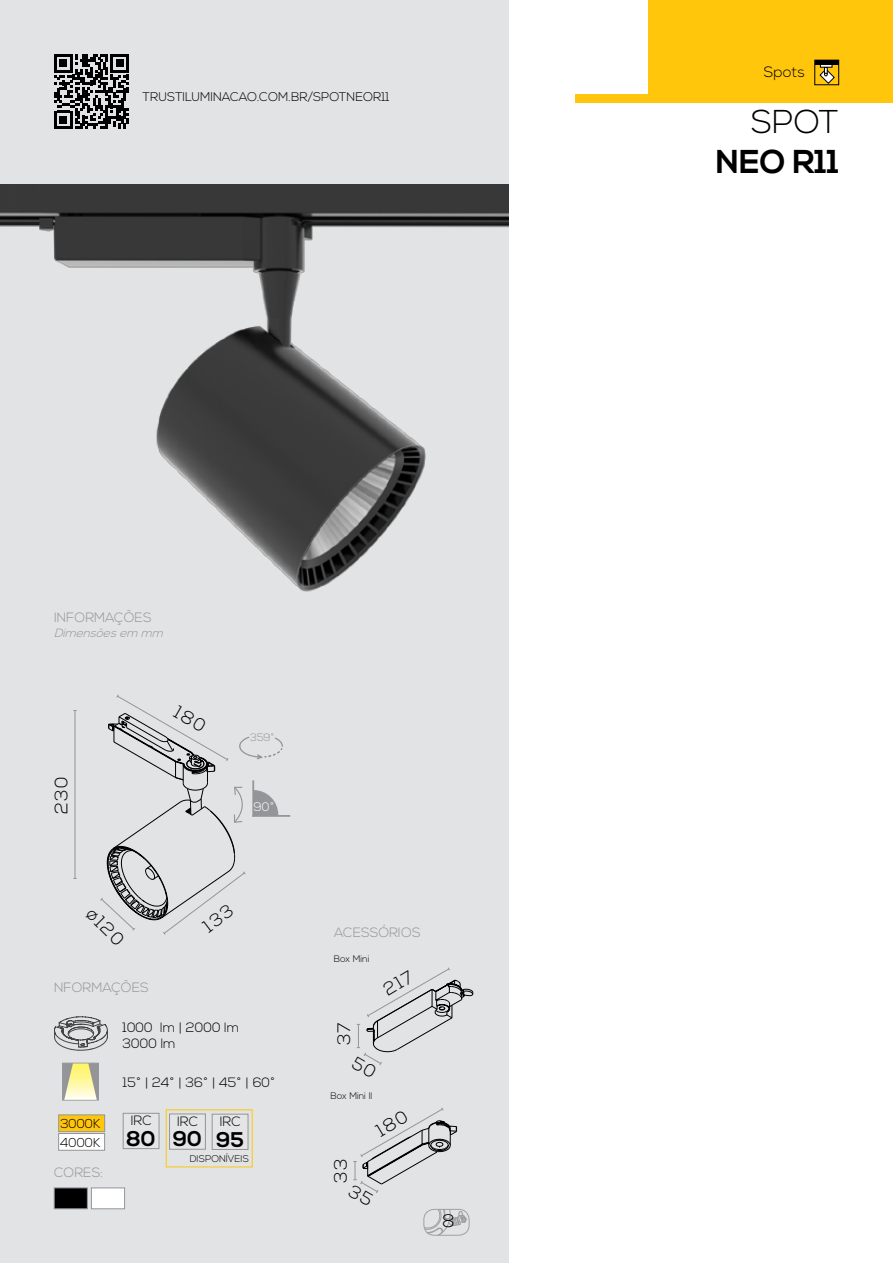
<style>
.page{position:relative;width:893px;height:1263px;background:#fff}
.page>*{position:absolute;margin:0;border:0;box-sizing:border-box;transform-origin:0 0}
.t1{font:700 33px "Nexa";color:#000}
.t2{font:300 33px "Nexa";color:#000}
.t3{font:700 21.3px "Nexa";color:#000}
.t4{font:300 18px "Nexa";letter-spacing:.09em;color:#000}
.t5{font:300 15px "Nexa";color:#000}
.t6{font:300 13.5px/16.2px "Nexa";color:#000}
.t7{font:300 13.5px "Nexa";color:#939598}
.t8{font:300 12.9px/18.6px "Nexa";color:#000}
.t9{font:300 12.6px "Nexa";color:#000}
.t10{font:300 12.3px "Nexa";color:#fff}
.t11{font:italic 300 12px "Nexa";color:#939598}
.t12{font:300 10.65px "Nexa";color:#939598}
.t13{font:300 9.75px "Nexa";color:#000}
.t14{font:300 9.45px "Nexa";color:#000}
</style>
<div class="page">
<div style="left:0;top:0;width:508px;height:1263px;background:#e2e3e4"></div>
<div style="left:423px;top:1209px;width:46px;height:26px;border:1px solid #000;border-radius:10px"></div>
<img style="left:0;top:185px;width:508px;height:407px">
<div style="left:648px;top:0;width:245px;height:102px;background:#ffc60b"></div>
<div style="left:576px;top:94px;width:126px;height:8px;background:#ffc60b"></div>
<div style="left:169px;top:1113px;width:37px;height:37px;background:#e4e5e6;border:1px solid #939598"></div>
<div style="left:212px;top:1114px;width:36px;height:36px;background:#e4e5e6;border:1px solid #939598"></div>
<svg style="left:54px;top:1016px;width:54px;height:34px"></svg>
<div style="left:62px;top:1063px;width:37px;height:37px;background:#939598"></div>
<svg style="left:64px;top:1063px;width:33px;height:37px"></svg>
<div style="left:123px;top:1113px;width:36px;height:36px;background:#e4e5e6;border:1px solid #939598"></div>
<div style="left:54px;top:1188px;width:34px;height:21px;background:#000;border:1px solid #939598"></div>
<div style="left:91px;top:1188px;width:34px;height:21px;background:#fff;border:1px solid #939598"></div>
<svg style="left:54px;top:54px;width:75px;height:75px"></svg>
<div style="left:59px;top:1115px;width:46px;height:17px;background:#ffc60b;border:1px solid #939598"></div>
<div style="left:59px;top:1133px;width:46px;height:17px;background:#fff;border:1px solid #939598"></div>
<div style="left:814px;top:60px;width:25px;height:25px;border:1px solid #000"></div>
<hr style="left:815px;top:60px;width:24px;height:4px;background:#000">
<svg style="left:820px;top:64px;width:15px;height:20px"></svg>
<hr style="left:75px;top:710px;width:1px;height:168px;background:#939598">
<hr style="left:252px;top:815px;width:38px;height:2px;background:#939598">
<svg style="left:100px;top:695px;width:183px;height:240px"></svg>
<svg style="left:353px;top:1107px;width:114px;height:128px"></svg>
<svg style="left:356px;top:967px;width:117px;height:98px"></svg>
<p class="t9" style="left:142px;top:90px;width:249px">TRUSTILUMINACAO.COM.BR/SPOTNEOR11</p>
<p class="t7" style="left:54px;top:610px;width:99px">INFORMAÇÕES</p>
<p class="t11" style="left:54px;top:626px;width:114px">Dimensõesem mm</p>
<h3 class="t4" style="left:51px;top:814px;width:40px;rotate:-90deg">230</h3>
<p class="t12" style="left:250px;top:731px;width:26px">359˚</p>
<p class="t10" style="left:254px;top:799px;width:22px">90˚</p>
<h3 class="t4" style="left:97px;top:903px;width:46px;rotate:45deg">ø120</h3>
<p class="t7" style="left:54px;top:980px;width:96px">NFORMAÇÕES</p>
<p class="t6" style="left:123px;top:1020px;width:118px">1000 lm | 2000 lm<br>3000 lm</p>
<p class="t8" style="left:60px;top:1115px;width:42px">3000K<br>4000K</p>
<p class="t7" style="left:54px;top:1164px;width:51px">CORES:</p>
<p class="t6" style="left:123px;top:1075px;width:154px">15˚ | 24˚ | 36˚ | 45˚ | 60˚</p>
<p class="t6" style="left:131px;top:1113px;width:22px">IRC</p>
<h2 class="t3" style="left:126px;top:1126px;width:31px">80</h2>
<p class="t6" style="left:177px;top:1114px;width:22px">IRC</p>
<p class="t6" style="left:220px;top:1114px;width:22px">IRC</p>
<p class="t13" style="left:190px;top:1153px;width:61px">DISPONÍVEIS</p>
<h2 class="t3" style="left:173px;top:1127px;width:31px">90</h2>
<h2 class="t3" style="left:216px;top:1127px;width:29px">95</h2>
<p class="t7" style="left:334px;top:925px;width:88px">ACESSÓRIOS</p>
<p class="t14" style="left:334px;top:954px;width:37px">Box Mini</p>
<h3 class="t4" style="left:334px;top:1045px;width:25px;rotate:-90deg">37</h3>
<p class="t14" style="left:330px;top:1091px;width:44px">Box Mini II</p>
<h3 class="t4" style="left:330px;top:1183px;width:26px;rotate:-90deg">33</h3>
<h3 class="t4" style="left:442px;top:1211px;width:14px">8</h3>
<p class="t5" style="left:764px;top:64px;width:43px">Spots</p>
<h1 class="t2" style="left:751px;top:103px;width:89px">SPOT</h1>
<h1 class="t1" style="left:716px;top:142px;width:125px">NEO R11</h1>
</div>
